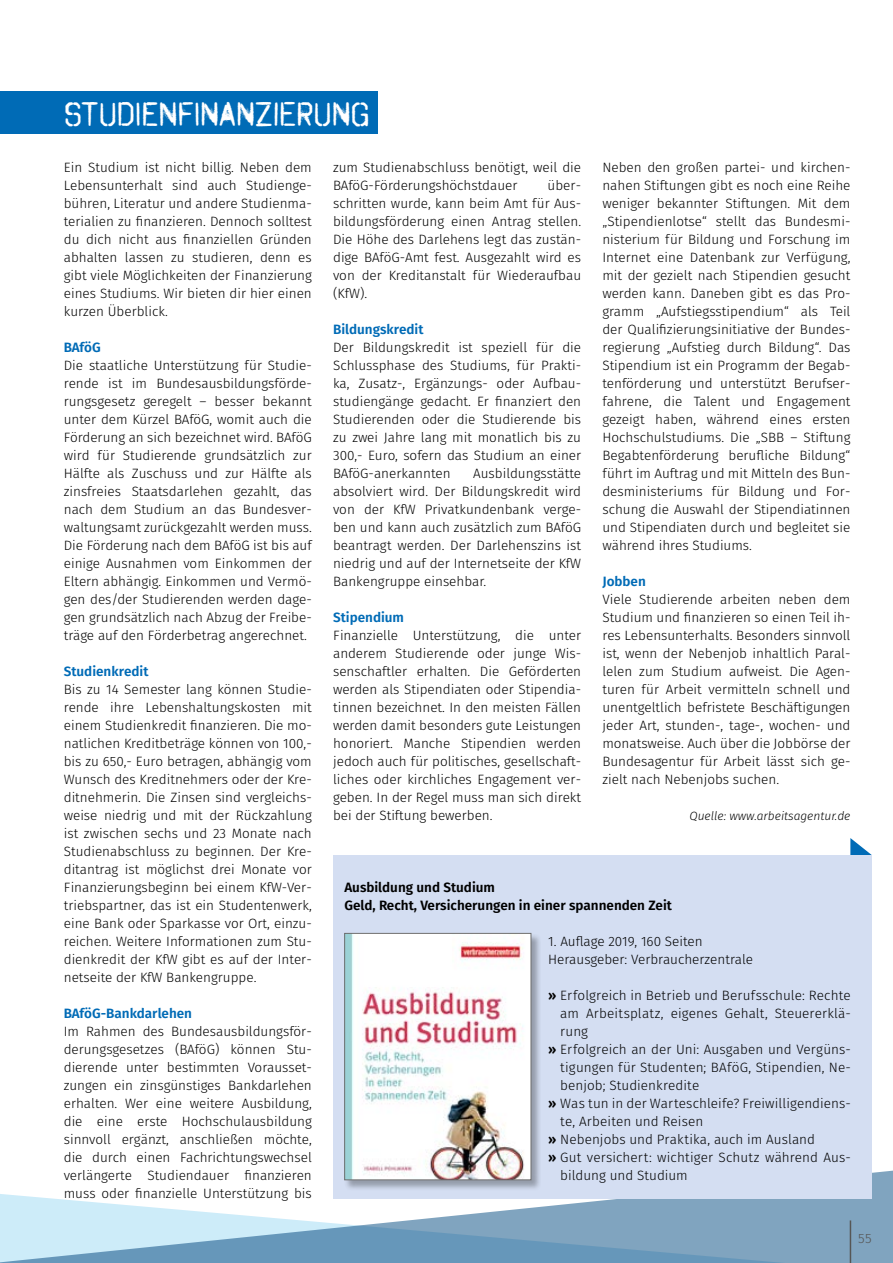
<style>
.page{position:relative;width:893px;height:1263px;background:#fff}
.page>*{position:absolute;margin:0;border:0;box-sizing:border-box;transform-origin:0 0}
.t1{font:34.5px "Octin Spraypaint A Rg";letter-spacing:-.01em;color:#fff}
.t2{font:300 13.5px/18px "Fira Sans";color:#000;text-align:justify}
.t3{font:600 13.5px "Fira Sans";color:#006bb6}
.t4{font:600 13.5px/18px "Fira Sans";color:#000}
.t5{font:300 13.5px "Fira Sans";color:#565655}
.t6{font:italic 300 12px "Fira Sans";color:#000}
.s1{font-weight:600}
</style>
<div class="page">
<svg style="left:0;top:1170px;width:893px;height:93px"></svg>
<hr style="left:850px;top:1220px;width:1px;height:43px;background:#565655">
<div style="left:0;top:91px;width:378px;height:43px;background:#006bb6"></div>
<svg style="left:850px;top:838px;width:22px;height:17px"></svg>
<div style="left:333px;top:855px;width:539px;height:343px;background:#d4def2"></div>
<div style="left:344px;top:934px;width:197px;height:256px;background:#000;opacity:.3"></div>
<img style="left:346px;top:935px;width:183px;height:243px">
<div style="left:344px;top:933px;width:187px;height:247px;border:1px solid #6e6e6e"></div>
<h1 class="t1" style="left:64px;top:94px;width:307px">STUDIENFINANZIERUNG</h1>
<p class="t2" style="left:64px;top:158px;width:250px">Ein Studium ist nicht billig. Neben dem Lebensunterhalt sind auch Studienge&shy;bühren, Literatur und andere Studienma&shy;terialien zu finanzieren. Dennoch solltest du dich nicht aus finanziellen Gründen abhalten lassen zu studieren, denn es gibt viele Möglichkeiten der Finanzierung eines Studiums. Wir bieten dir hier einen kurzen Überblick.</p>
<p class="t3" style="left:64px;top:338px;width:38px">BAföG</p>
<p class="t2" style="left:64px;top:356px;width:250px">Die staatliche Unterstützung für Studie&shy;rende ist im Bundesausbildungsförde&shy;rungsgesetz geregelt – besser bekannt unter dem Kürzel BAföG, womit auch die Förderung an sich bezeichnet wird. BAföG wird für Studierende grundsätzlich zur Hälfte als Zuschuss und zur Hälfte als zinsfreies Staatsdarlehen gezahlt, das nach dem Studium an das Bundesver&shy;waltungsamt zurückgezahlt werden muss.<br>Die Förderung nach dem BAföG ist bis auf einige Ausnahmen vom Einkommen der Eltern abhängig. Einkommen und Vermö&shy;gen des/der Studierenden werden dage&shy;gen grundsätzlich nach Abzug der Freibe&shy;träge auf den Förderbetrag angerechnet.</p>
<p class="t3" style="left:64px;top:662px;width:86px">Studienkredit</p>
<p class="t2" style="left:64px;top:680px;width:250px">Bis zu 14 Semester lang können Studie&shy;rende ihre Lebenshaltungskosten mit einem Studienkredit finanzieren. Die mo&shy;natlichen Kreditbeträge können von 100,- bis zu 650,- Euro betragen, abhängig vom Wunsch des Kreditnehmers oder der Kre&shy;ditnehmerin. Die Zinsen sind vergleichs&shy;weise niedrig und mit der Rückzahlung ist zwischen sechs und 23 Monate nach Studienabschluss zu beginnen. Der Kre&shy;ditantrag ist möglichst drei Monate vor Finanzierungsbeginn bei einem KfW-Ver&shy;triebspartner, das ist ein Studentenwerk, eine Bank oder Sparkasse vor Ort, einzu&shy;reichen. Weitere Informationen zum Stu&shy;dienkredit der KfW gibt es auf der Inter&shy;netseite der KfW Bankengruppe.</p>
<p class="t3" style="left:64px;top:1004px;width:130px">BAföG-Bankdarlehen</p>
<p class="t2" style="left:64px;top:1022px;width:250px">Im Rahmen des Bundesausbildungsför&shy;derungsgesetzes (BAföG) können Stu&shy;dierende unter bestimmten Vorausset&shy;zungen ein zinsgünstiges Bankdarlehen erhalten. Wer eine weitere Ausbildung, die eine erste Hochschulausbildung sinnvoll ergänzt, anschließen möchte, die durch einen Fachrichtungswechsel verlängerte Studiendauer finanzieren muss oder finanzielle Unterstützung bis</p>
<p class="t2" style="left:333px;top:158px;width:250px">zum Studienabschluss benötigt, weil die<br>BAföG-Förderungshöchstdauer</p>
<p class="t2" style="left:333px;top:176px;width:250px;text-indent:215px">über&shy;schritten wurde, kann beim Amt für Aus&shy;bildungsförderung einen Antrag stellen.<br>Die Höhe des Darlehens legt das zustän&shy;dige BAföG-Amt fest. Ausgezahlt wird es von der Kreditanstalt für Wiederaufbau (KfW).</p>
<p class="t3" style="left:333px;top:320px;width:92px">Bildungskredit</p>
<p class="t2" style="left:333px;top:338px;width:250px">Der Bildungskredit ist speziell für die Schlussphase des Studiums, für Prakti&shy;ka, Zusatz-, Ergänzungs- oder Aufbau&shy;studiengänge gedacht. Er finanziert den Studierenden oder die Studierende bis zu zwei Jahre lang mit monatlich bis zu 300,- Euro, sofern das Studium an einer BAföG-anerkannten</p>
<p class="t2" style="left:333px;top:464px;width:250px;text-indent:140px">Ausbildungsstätte absolviert wird. Der Bildungskredit wird von der KfW Privatkundenbank verge&shy;ben und kann auch zusätzlich zum BAföG beantragt werden. Der Darlehenszins ist niedrig und auf der Internetseite der KfW Bankengruppe einsehbar.</p>
<p class="t3" style="left:333px;top:607px;width:72px">Stipendium</p>
<p class="t2" style="left:333px;top:626px;width:250px">Finanzielle Unterstützung, die unter anderem Studierende oder junge Wis&shy;senschaftler erhalten. Die Geförderten werden als Stipendiaten oder Stipendia&shy;tinnen bezeichnet. In den meisten Fällen werden damit besonders gute Leistungen honoriert. Manche Stipendien werden jedoch auch für politisches, gesellschaft&shy;liches oder kirchliches Engagement ver&shy;geben. In der Regel muss man sich direkt bei der Stiftung bewerben.</p>
<p class="t2" style="left:602px;top:158px;width:250px">Neben den großen partei- und kirchen&shy;nahen Stiftungen gibt es noch eine Reihe weniger bekannter Stiftungen. Mit dem „Stipendienlotse“ stellt das Bundesmi&shy;nisterium für Bildung und Forschung im Internet eine Datenbank zur Verfügung, mit der gezielt nach Stipendien gesucht werden kann. Daneben gibt es das Pro&shy;gramm „Aufstiegsstipendium“ als Teil der Qualifizierungsinitiative der Bundes&shy;regierung „Aufstieg durch Bildung“. Das Stipendium ist ein Programm der Begab&shy;tenförderung und unterstützt Berufser&shy;fahrene, die Talent und Engagement gezeigt haben, während eines ersten Hochschulstudiums. Die „SBB – Stiftung Begabtenförderung berufliche Bildung“ führt im Auftrag und mit Mitteln des Bun&shy;desministeriums für Bildung und For&shy;schung die Auswahl der Stipendiatinnen und Stipendiaten durch und begleitet sie während ihres Studiums.</p>
<p class="t3" style="left:602px;top:571px;width:45px">Jobben</p>
<p class="t2" style="left:602px;top:590px;width:250px">Viele Studierende arbeiten neben dem Studium und finanzieren so einen Teil ih&shy;res Lebensunterhalts. Besonders sinnvoll ist, wenn der Nebenjob inhaltlich Paral&shy;lelen zum Studium aufweist. Die Agen&shy;turen für Arbeit vermitteln schnell und unentgeltlich befristete Beschäftigungen jeder Art, stunden-, tage-, wochen- und monatsweise. Auch über die Jobbörse der Bundesagentur für Arbeit lässt sich ge&shy;zielt nach Nebenjobs suchen.</p>
<p class="t6" style="left:690px;top:807px;width:162px">Quelle: www.arbeitsagentur.de</p>
<p class="t4" style="left:344px;top:878px;width:329px">Ausbildung und Studium<br>Geld, Recht, Versicherungen in einer spannenden Zeit</p>
<p class="t2" style="left:548px;top:932px;width:206px">1. Auflage 2019, 160 Seiten<br>Herausgeber: Verbraucherzentrale</p>
<p class="t2" style="left:548px;top:986px;width:304px"><span class="s1">»</span> Erfolgreich in Betrieb und Berufsschule: Rechte</p>
<p class="t2" style="left:560px;top:1004px;width:292px">am Arbeitsplatz, eigenes Gehalt, Steuererklä-</p>
<p class="t2" style="left:560px;top:1022px;width:29px">rung</p>
<p class="t2" style="left:548px;top:1040px;width:304px"><span class="s1">»</span> Erfolgreich an der Uni: Ausgaben und Vergüns-</p>
<p class="t2" style="left:560px;top:1058px;width:292px">tigungen für Studenten; BAföG, Stipendien, Ne-</p>
<p class="t2" style="left:560px;top:1076px;width:141px">benjob; Studienkredite</p>
<p class="t2" style="left:548px;top:1094px;width:304px"><span class="s1">»</span> Was tun in der Warteschleife? Freiwilligendiens-</p>
<p class="t2" style="left:560px;top:1112px;width:145px">te, Arbeiten und Reisen</p>
<p class="t2" style="left:548px;top:1130px;width:268px"><span class="s1">»</span> Nebenjobs und Praktika, auch im Ausland</p>
<p class="t2" style="left:548px;top:1148px;width:304px"><span class="s1">»</span> Gut versichert: wichtiger Schutz während Aus-</p>
<p class="t2" style="left:560px;top:1166px;width:129px">bildung und Studium</p>
<p class="t5" style="left:858px;top:1229px;width:15px">55</p>
</div>
